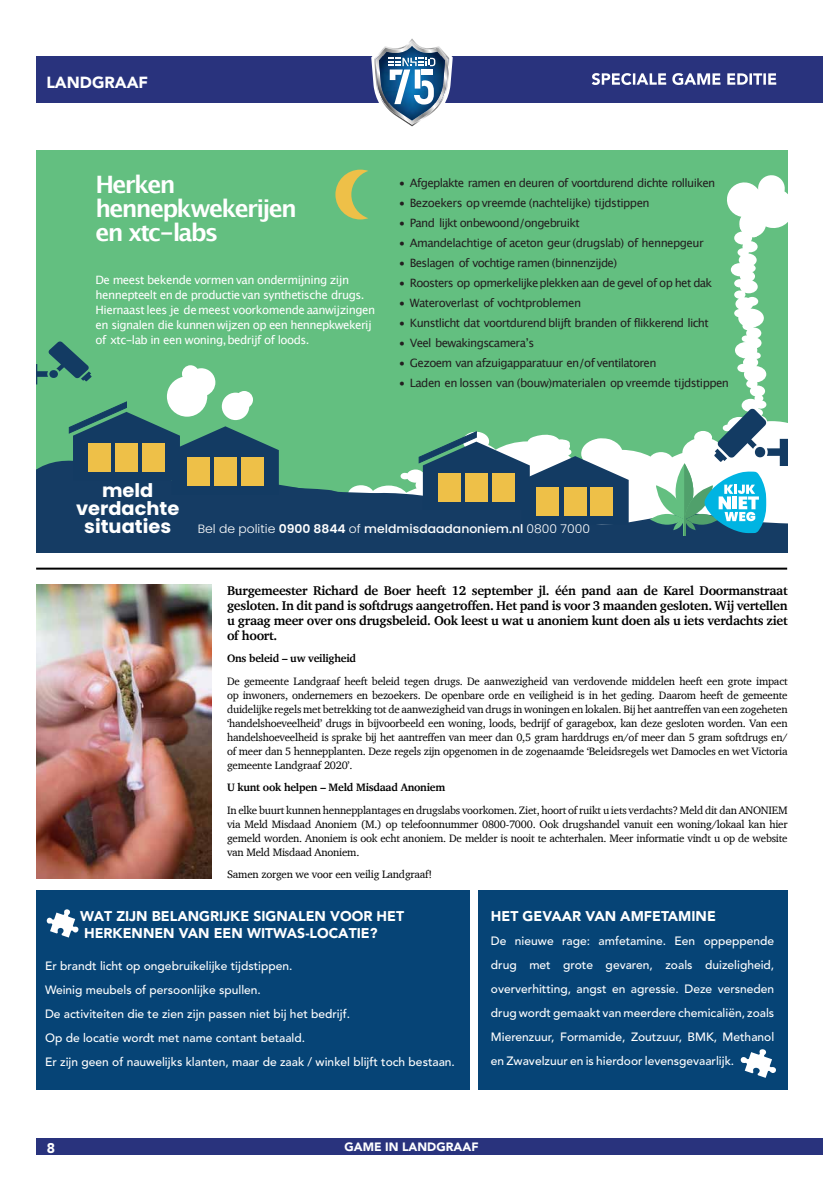
<style>
.page{position:relative;width:823px;height:1191px;background:#fff}
.page>*{position:absolute;margin:0;border:0;box-sizing:border-box;transform-origin:0 0}
.t1{font:700 24px/24px "Lucida Grande";letter-spacing:-.07em;color:#fff}
.t2{font:700 18.8px/17.9px "Poppins";color:#fff;text-align:center}
.t3{font:900 16px "Avenir";color:#fff}
.t4{font:900 14px/16.8px "Avenir";color:#fff}
.t5{font:700 13px/15px "Charter";letter-spacing:-.02em;color:#000;text-align:justify}
.t6{font:500 12px/24px "Avenir";color:#fff}
.t7{font:300 12px "Poppins";color:#fff}
.t8{font:900 12px "Avenir";color:#fff}
.t9{font:11.5px "Lucida Grande";letter-spacing:-.055em;color:#231f20}
.t10{font:11.5px/15px "Lucida Grande";letter-spacing:-.04em;color:#fff}
.t11{font:11px/14px "Charter";letter-spacing:-.02em;color:#000;text-align:justify}
.t12{font:700 11px "Charter";letter-spacing:-.02em;color:#000}
.s1{font-weight:600}
.s2{font-weight:500}
</style>
<div class="page">
<hr style="left:822px;top:56px;width:1px;height:46px;background:#29337d">
<div style="left:36px;top:56px;width:786px;height:46px;background:#29337d"></div>
<svg style="left:591px;top:73px;width:184px;height:12px"></svg>
<svg style="left:371px;top:38px;width:81px;height:89px"></svg>
<div style="left:36px;top:1138px;width:786px;height:17px;background:#29337d"></div>
<svg style="left:822px;top:1138px;width:1px;height:17px"></svg>
<div style="left:36px;top:890px;width:433px;height:199px;background:#064476"></div>
<svg style="left:46px;top:909px;width:33px;height:28px"></svg>
<div style="left:478px;top:890px;width:309px;height:199px;background:#064476"></div>
<svg style="left:740px;top:1049px;width:35px;height:28px"></svg>
<hr style="left:36px;top:567px;width:750px;height:2px;background:#000">
<div style="left:36px;top:150px;width:750px;height:402px;background:#63bf80"></div>
<svg style="left:628px;top:238px;width:139px;height:240px"></svg>
<svg style="left:373px;top:478px;width:413px;height:75px;background:#2d5273"></svg>
<svg style="left:727px;top:175px;width:59px;height:63px"></svg>
<svg style="left:418px;top:431px;width:210px;height:93px;background:#658380"></svg>
<div style="left:563px;top:487px;width:23px;height:28px;background:#eec048"></div>
<div style="left:536px;top:487px;width:22px;height:28px;background:#eec048"></div>
<div style="left:590px;top:487px;width:22px;height:28px;background:#eec048"></div>
<svg style="left:335px;top:170px;width:33px;height:49px"></svg>
<svg style="left:649px;top:514px;width:34px;height:11px"></svg>
<hr style="left:682px;top:516px;width:3px;height:20px;background:#63bf80">
<hr style="left:683px;top:516px;width:2px;height:20px;background:#50a06b">
<svg style="left:36px;top:341px;width:337px;height:212px"></svg>
<svg style="left:655px;top:408px;width:131px;height:125px"></svg>
<img style="left:36px;top:584px;width:175px;height:294px">
<h3 class="t3" style="left:46px;top:71px;width:103px">LANDGRAAF</h3>
<h1 class="t1" style="left:95px;top:172px;width:203px">Herken hennepkwekerijen en xtc-labs</h1>
<p class="t10" style="left:95px;top:273px;width:281px">De meest bekende vormen van ondermĳning zĳn hennepteelt en de productie van synthetische drugs.<br>Hiernaast lees je de meest voorkomende aanwĳzingen en signalen die kunnen wĳzen op een hennepkwekerĳ of xtc-lab in een woning,bedrĳf of loods.</p>
<p class="t9" style="left:399px;top:177px;width:318px">• Afgeplakte ramen en deuren of voortdurend dichte rolluiken</p>
<p class="t9" style="left:399px;top:197px;width:252px">• Bezoekers op vreemde (nachtelĳke) tĳdstippen</p>
<p class="t9" style="left:399px;top:217px;width:182px">• Pand lijkt onbewoond/ongebruikt</p>
<p class="t9" style="left:399px;top:237px;width:306px">• Amandelachtige of aceton geur (drugslab) of hennepgeur</p>
<p class="t9" style="left:399px;top:257px;width:219px">• Beslagen of vochtige ramen (binnenzijde)</p>
<p class="t9" style="left:399px;top:277px;width:315px">• Roosters op opmerkelijkeplekken aan de gevel of op het dak</p>
<p class="t9" style="left:399px;top:297px;width:184px">• Wateroverlast of vochtproblemen</p>
<p class="t9" style="left:398px;top:317px;width:311px">• Kunstlicht dat voortdurend blĳft branden of flikkerend licht</p>
<p class="t9" style="left:398px;top:337px;width:137px">• Veel bewakingscameraʼs</p>
<p class="t9" style="left:398px;top:357px;width:259px">• Gezoem van afzuigapparatuur en/of ventilatoren</p>
<p class="t9" style="left:398px;top:377px;width:331px">• Laden en lossen van (bouw)materialen op vreemde tĳdstippen</p>
<h2 class="t2" style="left:76px;top:482px;width:105px">meld verdachte situaties</h2>
<p class="t7" style="left:197px;top:522px;width:393px">Bel de politie <span class="s1">0900 8844</span> of <span class="s2">meldmisdaadanoniem.nl</span> 0800 7000</p>
<p class="t5" style="left:227px;top:582px;width:562px">Burgemeester Richard de Boer heeft 12 september jl. één pand aan de Karel Doormanstraat gesloten. In dit pand is softdrugs aangetroffen. Het pand is voor 3 maanden gesloten. Wij vertellen u graag meer over ons drugsbeleid. Ook leest u wat u anoniem kunt doen als u iets verdachts ziet of hoort.</p>
<p class="t12" style="left:227px;top:651px;width:130px">Ons beleid – uw veiligheid</p>
<p class="t11" style="left:227px;top:673px;width:562px">De gemeente Landgraaf heeft beleid tegen drugs. De aanwezigheid van verdovende middelen heeft een grote impact op inwoners, ondernemers en bezoekers. De openbare orde en veiligheid is in het geding. Daarom heeft de gemeente duidelijke regels met betrekking tot de aanwezigheid van drugs in woningen en lokalen. Bij het aantreffen van een zogeheten ‘handelshoeveelheid’ drugs in bijvoorbeeld een woning, loods, bedrijf of garagebox, kan deze gesloten worden. Van een handelshoeveelheid is sprake bij het aantreffen van meer dan 0,5 gram harddrugs en/of meer dan 5 gram softdrugs en/ of meer dan 5 hennepplanten. Deze regels zijn opgenomen in de zogenaamde ‘Beleidsregels wet Damocles en wet Victoria gemeente Landgraaf 2020’.</p>
<p class="t12" style="left:227px;top:780px;width:219px">U kunt ook helpen – Meld Misdaad Anoniem</p>
<p class="t11" style="left:227px;top:802px;width:561px">In elke buurt kunnen hennepplantages en drugslabs voorkomen. Ziet, hoort of ruikt u iets verdachts? Meld dit dan ANONIEM via Meld Misdaad Anoniem (M.) op telefoonnummer 0800-7000. Ook drugshandel vanuit een woning/lokaal kan hier gemeld worden. Anoniem is ook echt anoniem. De melder is nooit te achterhalen. Meer informatie vindt u op de website van Meld Misdaad Anoniem.</p>
<p class="t11" style="left:227px;top:867px;width:207px">Samen zorgen we voor een veilig Landgraaf!</p>
<p class="t4" style="left:80px;top:908px;width:325px">WAT ZIJN BELANGRIJKE SIGNALEN VOOR HET<br>HERKENNEN VAN EEN WITWAS-LOCATIE?</p>
<p class="t6" style="left:45px;top:954px;width:411px">Er brandt licht op ongebruikelijke tijdstippen.<br>Weinig meubels of persoonlijke spullen.<br>De activiteiten die te zien zijn passen niet bij het bedrijf.<br>Op de locatie wordt met name contant betaald.<br>Er zijn geen of nauwelijks klanten, maar de zaak / winkel blijft toch bestaan.</p>
<p class="t4" style="left:490px;top:908px;width:226px">HET GEVAAR VAN AMFETAMINE</p>
<p class="t6" style="left:490px;top:929px;width:285px;text-align:justify">De nieuwe rage: amfetamine. Een oppeppende drug met grote gevaren, zoals duizeligheid, oververhitting, angst en agressie. Deze versneden drug wordt gemaakt van meerdere chemicaliën, zoals Mierenzuur, Formamide, Zoutzuur, BMK, Methanol en Zwavelzuur en is hierdoor levensgevaarlijk.</p>
<p class="t4" style="left:47px;top:1140px;width:10px">8</p>
<p class="t8" style="left:344px;top:1138px;width:135px">GAME IN LANDGRAAF</p>
</div>
